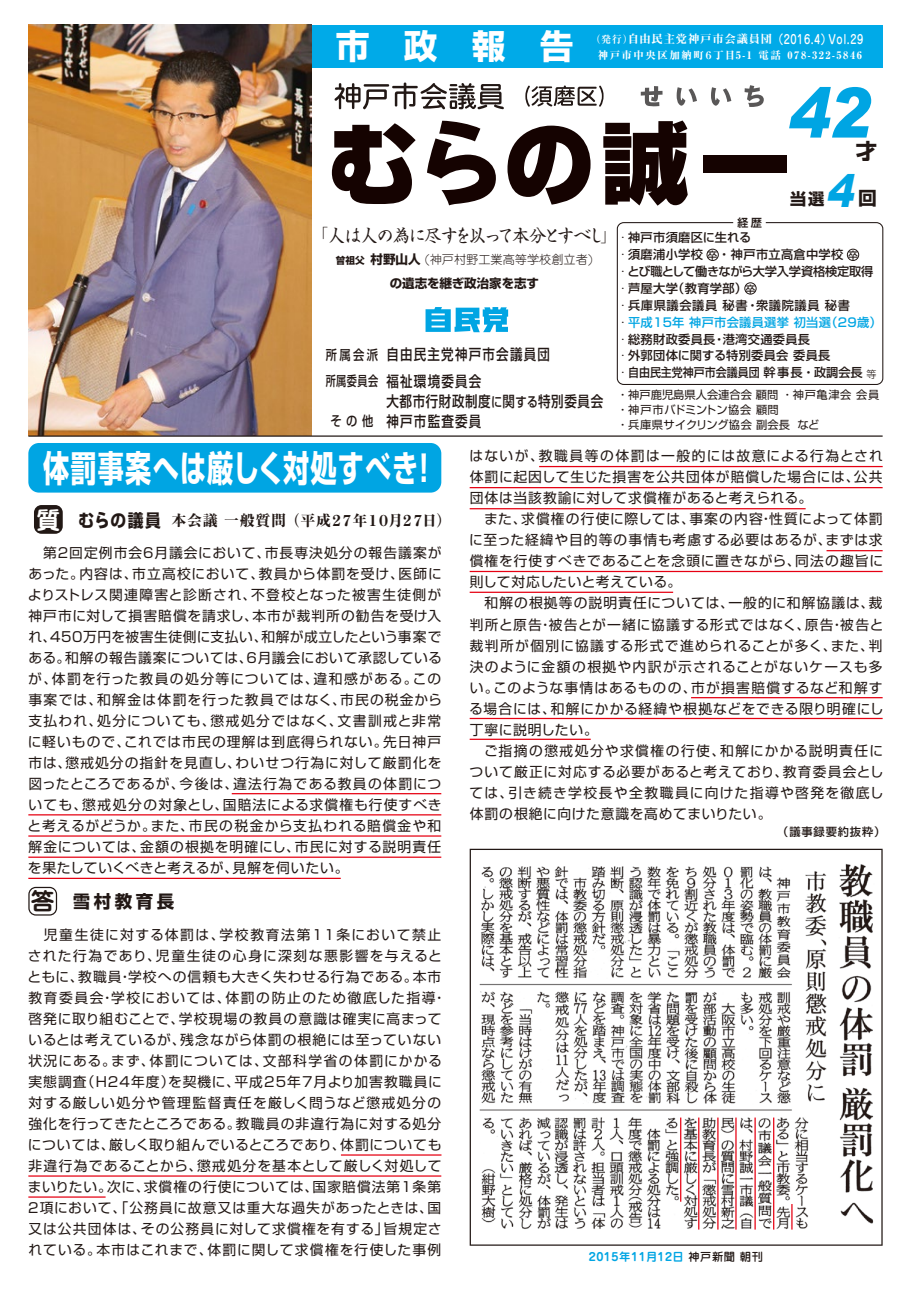
<style>
.page{position:relative;width:911px;height:1290px;background:#fff}
.page>*{position:absolute;margin:0;border:0;box-sizing:border-box;transform-origin:0 0}
.t1{font:900 89.62px "Shin Go Pro";color:#150301}
.t2{font:italic 900 69.5px "Arial";color:#00a5e3;scale:.91 1}
.t3{font:italic 900 45px "Arial";color:#00a5e3;scale:.91 1}
.t4{font:700 36.25px "Shin Go Pro";letter-spacing:.05em;color:#fff;scale:.72 1}
.t5{font:700 33.75px "Shin Go Pro";color:#fff}
.t6{font:700 21.25px "Shin Go Pro";color:#221815}
.t7{font:700 18.75px "Shin Go Pro";color:#221815}
.t8{font:700 17.5px "Shin Go Pro";letter-spacing:.2em;color:#221815}
.t9{font:17.12px "Shinsei Kai Pro CBSK1";letter-spacing:-.07em;color:#221815}
.t10{font:700 16.25px "Shin Go Pro";color:#221815}
.t11{font:800 15px "Ryumin Pro";letter-spacing:-.13em;color:#221815}
.t12{font:500 15px/20px "Shin Go Pro";letter-spacing:.05em;color:#221815;scale:.83 1}
.t13{font:500 15px/26.2px "Shin Go Pro";letter-spacing:.1em;color:#221815;scale:.83 1}
.t14{font:13.75px/21px "Shin Go Pro";letter-spacing:.075em;color:#221815}
.t15{font:500 13.5px/26.2px "Shin Go Pro";letter-spacing:.05em;color:#221815;scale:.83 1}
.t16{font:500 13.5px "Shin Go Pro";letter-spacing:.22em;color:#221815;scale:.83 1}
.t17{font:500 12.5px "Jun 34 Pro";letter-spacing:.05em;color:#fff;scale:.79 1}
.t18{font:700 12.5px "Shin Go Pro";color:#221815}
.t19{font:500 12.25px/16.9px "Shin Go Pro";letter-spacing:.025em;color:#221815}
.t20{font:300 12.12px "Jun 101 Pro";color:#221815}
.t21{font:11.38px "Hira Kaku Pro W6";color:#221815}
.t22{font:11.25px/15px "Shin Go Pro";color:#221815}
.t23{font:700 11.25px "Jun 501 Pro";letter-spacing:.05em;color:#00a5e3}
.t24{font:500 11.25px "Shin Go Pro";letter-spacing:.075em;color:#221815}
.t25{font:800 10.38px "Ryumin Pro";letter-spacing:.15em;color:#fff}
.s1{font-family:"Ryumin Pro";font-weight:700;font-size:10.25px}
.s2{font-family:"Midashi Min Pro MA31";font-weight:400;font-size:11.38px}
.s3{font-size:87.5px}
.s4{font-size:13px}
.s5{font-family:"Shin Go Pro";font-weight:700;font-size:9.62px}
.s6{font-family:"Shin Go Pro";font-weight:700;font-size:12.5px}
.s7{font-size:13.5px}
.s8{font-weight:300}
.s9{font-size:10px}
.s10{color:#00a5e3}
.s11{font-weight:300;font-size:10px}
.s12{font-family:"Jun 501 Pro";font-weight:700;font-size:23.75px;color:#fff}
.s13{font-family:"Shin Go Pro";font-weight:700;font-size:17.5px}
.s14{font-family:"DF Gothic EB WIN RKSJ H";font-weight:400;font-size:18.75px}
.s15{font-family:"Jun 501 Pro";font-size:23.75px}
.s16{font-family:"Jun 34 Pro";font-weight:500;color:#221815}
</style>
<div class="page">
<img style="left:28px;top:25px;width:284px;height:410px">
<div style="left:312px;top:25px;width:570px;height:42px;background:#00aae8"></div>
<svg style="left:334px;top:82px;width:170px;height:27px"></svg>
<svg style="left:525px;top:85px;width:78px;height:22px"></svg>
<svg style="left:641px;top:86px;width:21px;height:20px"></svg>
<svg style="left:676px;top:87px;width:21px;height:19px"></svg>
<svg style="left:711px;top:87px;width:20px;height:19px"></svg>
<svg style="left:744px;top:85px;width:19px;height:22px"></svg>
<svg style="left:427px;top:121px;width:69px;height:84px"></svg>
<hr style="left:28px;top:435px;width:854px;height:2px;background:#221815">
<svg style="left:425px;top:307px;width:83px;height:25px"></svg>
<div style="left:617px;top:222px;width:266px;height:163px;border:1px solid #221815;border-radius:6px"></div>
<div style="left:707px;top:249px;width:11px;height:12px;border:1px solid #221815;border-radius:50%"></div>
<div style="left:744px;top:283px;width:12px;height:11px;border:1px solid #221815;border-radius:50%"></div>
<div style="left:847px;top:249px;width:12px;height:12px;border:1px solid #221815;border-radius:50%"></div>
<div style="left:34px;top:505px;width:29px;height:29px;background:#221815;border-radius:8px"></div>
<svg style="left:28px;top:887px;width:29px;height:28px"></svg>
<div style="left:28px;top:443px;width:413px;height:50px;background:#00a5e3;border-radius:11px"></div>
<svg style="left:469px;top:849px;width:413px;height:397px"></svg>
<hr style="left:539px;top:466px;width:343px;height:1px;background:#e60012">
<hr style="left:469px;top:487px;width:413px;height:1px;background:#e60012">
<hr style="left:469px;top:508px;width:336px;height:1px;background:#e60012">
<hr style="left:469px;top:571px;width:413px;height:1px;background:#e60012">
<hr style="left:691px;top:697px;width:191px;height:1px;background:#e60012">
<hr style="left:469px;top:718px;width:413px;height:1px;background:#e60012">
<hr style="left:469px;top:739px;width:122px;height:1px;background:#e60012">
<hr style="left:826px;top:550px;width:56px;height:1px;background:#e60012">
<hr style="left:469px;top:592px;width:204px;height:1px;background:#e60012">
<hr style="left:28px;top:1196px;width:78px;height:1px;background:#e60012">
<hr style="left:341px;top:1154px;width:100px;height:1px;background:#e60012">
<hr style="left:28px;top:1175px;width:413px;height:1px;background:#e60012">
<hr style="left:232px;top:793px;width:209px;height:1px;background:#e60012">
<hr style="left:28px;top:814px;width:413px;height:1px;background:#e60012">
<hr style="left:28px;top:835px;width:413px;height:2px;background:#e60012">
<hr style="left:28px;top:856px;width:413px;height:2px;background:#e60012">
<hr style="left:28px;top:878px;width:313px;height:1px;background:#e60012">
<svg style="left:791px;top:1204px;width:1px;height:25px"></svg>
<hr style="left:754px;top:1117px;width:1px;height:112px;background:#e60012">
<hr style="left:773px;top:1117px;width:1px;height:112px;background:#e60012">
<hr style="left:735px;top:1117px;width:1px;height:112px;background:#e60012">
<hr style="left:717px;top:1117px;width:1px;height:112px;background:#e60012">
<hr style="left:698px;top:1117px;width:1px;height:112px;background:#e60012">
<hr style="left:680px;top:1117px;width:1px;height:85px;background:#e60012">
<p class="t5" style="left:336px;top:20px;width:239px">市 政 報 告</p>
<p class="t17" style="left:590px;top:29px;width:347px"><span class="s1">（発行）</span><span class="s2">自由民主党神戸市会議員団</span>（2016.4）Vol.29</p>
<p class="t25" style="left:597px;top:47px;width:266px">神戸市中央区加納町６丁目5-1 電話 078-322-5846</p>
<p class="t2" style="left:787px;top:70px;width:92px">42</p>
<p class="t6" style="left:855px;top:134px;width:23px">才</p>
<p class="t1" style="left:328px;top:93px;width:463px">む の<span class="s3">誠</span>一</p>
<p class="t3" style="left:826px;top:163px;width:31px">4</p>
<p class="t7" style="left:858px;top:183px;width:20px">回</p>
<p class="t10" style="left:790px;top:186px;width:36px">当選</p>
<p class="t9" style="left:315px;top:222px;width:300px"><sup>「</sup>人は人の為に尽すを以って本分とすべし<span class="s4">」</span></p>
<p class="t20" style="left:336px;top:250px;width:259px"><span class="s5">曾祖父</span><span class="s6">村野山人</span> (神戸村野工業高等学校創立者)</p>
<p class="t18" style="left:390px;top:273px;width:151px">の遺志を継ぎ政治家を志す</p>
<p class="t15" style="left:326px;top:340px;width:65px">所属会派所属委員会</p>
<p class="t13" style="left:386px;top:340px;width:199px">自由民主党神戸市会議員団福祉環境委員会</p>
<p class="t12" style="left:386px;top:389px;width:263px">大都市行財政制度<span class="s7">に</span>関<span class="s7">する</span>特別委員会神戸市監査委員</p>
<p class="t16" style="left:330px;top:410px;width:53px">その他</p>
<p class="t21" style="left:737px;top:213px;width:27px">経歴</p>
<p class="t19" style="left:616px;top:228px;width:267px"><span class="s8">・</span>神戸市須磨区に生れる<br><span class="s8">・</span>須磨浦小学校 <span class="s9">卒</span> ・ 神戸市立高倉中学校 <span class="s9">卒<br></span><span class="s8">・</span>とび職として働きながら大学入学資格検定取得<span class="s8">・</span>芦屋大学（教育学部）<span class="s9">卒<br></span><span class="s8">・</span>兵庫県議会議員 秘書 ・衆議院議員 秘書<br><span class="s8">・</span><span class="s10">平成15年 神戸市会議員選挙 初当選（29歳）</span><span class="s8">・</span>総務財政委員長 ・港湾交通委員長<br><span class="s8">・</span>外郭団体に関する特別委員会 委員長<br><span class="s8">・</span>自由民主党神戸市会議員団幹事長 ・ 政調会長<span class="s11">等</span></p>
<p class="t22" style="left:617px;top:385px;width:264px">・神戸鹿児島県人会連合会 顧問 ・神戸亀津会 会員・神戸市バドミントン協会 顧問<br>・兵庫県サイクリング協会 副会長 など</p>
<p class="t4" style="left:43px;top:439px;width:549px">体罰事案へは厳しく対処すべき！</p>
<p class="t11" style="left:37px;top:508px;width:416px"><span class="s12">質</span> <span class="s13">む</span><span class="s14">ら</span><span class="s13">の議員</span> 本会議 一般質問 （平成２７年１０月２７日）</p>
<p class="t14" style="left:28px;top:540px;width:416px;text-align:justify;text-indent:16px">第２回定例市会６月議会において、市長専決処分の報告議案があった。内容は、市立高校において、教員から体罰を受け、医師によりストレス関連障害と診断され、不登校となった被害生徒側が神戸市に対して損害賠償を請求し、本市が裁判所の勧告を受け入れ、450万円を被害生徒側に支払い、和解が成立したという事案である。和解の報告議案については、６月議会において承認しているが、体罰を行った教員の処分等については、違和感がある。この事案では、和解金は体罰を行った教員ではなく、市民の税金から支払われ、処分についても、懲戒処分ではなく、文書訓戒と非常に軽いもので、これでは市民の理解は到底得られない。先日神戸市は、懲戒処分の指針を見直し、わいせつ行為に対して厳罰化を図ったところであるが、今後は、違法行為である教員の体罰についても、懲戒処分の対象とし、国賠法による求償権も行使すべきと考えるがどうか。また、市民の税金から支払われる賠償金や和解金については、金額の根拠を明確にし、市民に対する説明責任を果たしていくべきと考えるが、見解を伺いたい。</p>
<p class="t8" style="left:31px;top:887px;width:145px"><span class="s15">答</span> 雪村教育長</p>
<p class="t14" style="left:27px;top:923px;width:421px">　児童生徒に対する体罰は、学校教育法第11条において禁止された行為であり、児童生徒の心身に深刻な悪影響を与えるとともに、教職員・学校への信頼も大きく失わせる行為である。本市教育委員会・学校においては、体罰の防止のため徹底した指導・啓発に取り組むことで、学校現場の教員の意識は確実に高まっているとは考えているが、残念ながら体罰の根絶には至っていない状況にある。まず、体罰については、文部科学省の体罰にかかる実態調査（H24年度）を契機に、平成25年7月より加害教職員に対する厳しい処分や管理監督責任を厳しく問うなど懲戒処分の強化を行ってきたところである。教職員の非違行為に対する処分については、厳しく取り組んでいるところであり、体罰についても非違行為であることから、懲戒処分を基本として厳しく対処してまいりたい。次に、求償権の行使については、国家賠償法第１条第２項において、「公務員に故意又は重大な過失があったときは、国又は公共団体は、その公務員に対して求償権を有する」旨規定されている。本市はこれまで、体罰に関して求償権を行使した事例</p>
<p class="t14" style="left:469px;top:444px;width:416px">はないが、教職員等の体罰は一般的には故意による行為とされ体罰に起因して生じた損害を公共団体が賠償した場合には、公共団体は当該教諭に対して求償権があると考えられる。<br>　また、求償権の行使に際しては、事案の内容・性質によって体罰に至った経緯や目的等の事情も考慮する必要はあるが、まずは求償権を行使すべきであることを念頭に置きながら、同法の趣旨に則して対応したいと考えている。<br>　和解の根拠等の説明責任については、一般的に和解協議は、裁判所と原告・被告とが一緒に協議する形式ではなく、原告・被告と裁判所が個別に協議する形式で進められることが多く、また、判決のように金額の根拠や内訳が示されることがないケースも多い。このような事情はあるものの、市が損害賠償するなど和解する場合には、和解にかかる経緯や根拠などをできる限り明確にし丁寧に説明したい。<br>　ご指摘の懲戒処分や求償権の行使、和解にかかる説明責任について厳正に対応する必要があると考えており、教育委員会としては、引き続き学校長や全教職員に向けた指導や啓発を徹底し体罰の根絶に向けた意識を高めてまいりたい。</p>
<p class="t24" style="left:777px;top:823px;width:110px">（議事録要約抜粋）</p>
<p class="t23" style="left:588px;top:1247px;width:176px">2015年11月12日 <span class="s16">神戸新聞 朝刊</span></p>
</div>
